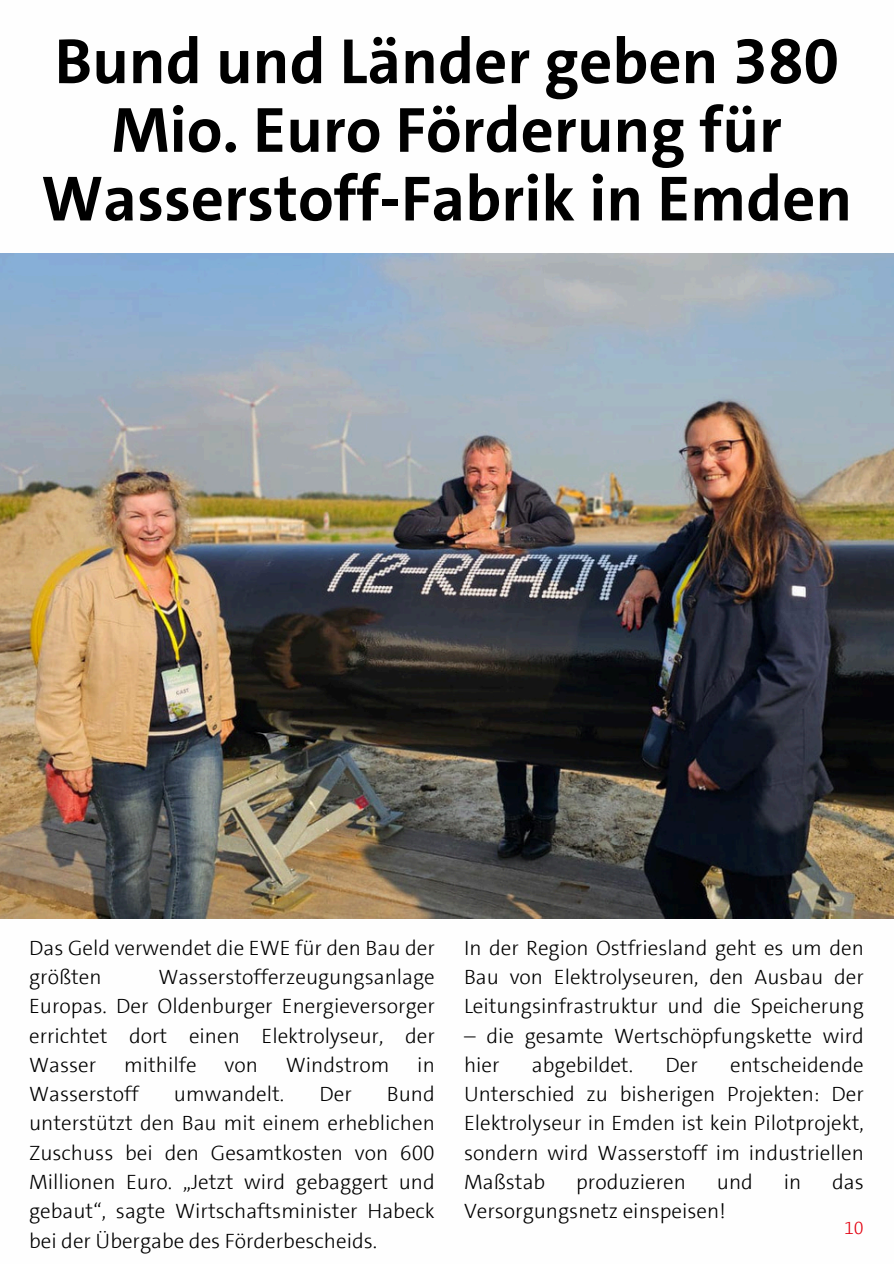
<style>
.page{position:relative;width:894px;height:1264px;background:#fff}
.page>*{position:absolute;margin:0;border:0;box-sizing:border-box;transform-origin:0 0}
.t1{font:700 64.5px/68.7px "SPD The Sans";color:#000;text-align:center}
.t2{font:300 21px/29.2px "SPD The Sans";color:#000;text-align:justify}
.t3{font:300 18px "SPD The Sans";color:#e3000f}
</style>
<div class="page">
<img style="left:0;top:253px;width:893px;height:665px">
<p class="t1" style="left:41px;top:27px;width:812px">Bund und Länder geben 380<br>Mio. Euro Förderung für<br>Wasserstoff-Fabrik in Emden</p>
<p class="t2" style="left:29px;top:933px;width:407px">Das Geld verwendet die EWE für den Bau der größten</p>
<p class="t2" style="left:29px;top:962px;width:407px;text-indent:129px">Wasserstofferzeugungsanlage Europas. Der Oldenburger Energieversorger errichtet dort einen Elektrolyseur, der Wasser</p>
<p class="t2" style="left:124px;top:1050px;width:74px">mithilfe</p>
<p class="t2" style="left:224px;top:1050px;width:35px">von</p>
<p class="t2" style="left:286px;top:1050px;width:105px">Windstrom</p>
<p class="t2" style="left:417px;top:1050px;width:19px">in</p>
<p class="t2" style="left:29px;top:1079px;width:111px">Wasserstoff</p>
<p class="t2" style="left:174px;top:1079px;width:112px">umwandelt.</p>
<p class="t2" style="left:319px;top:1079px;width:34px">Der</p>
<p class="t2" style="left:29px;top:1079px;width:407px;text-indent:358px">Bund unterstützt den Bau mit einem erheblichen Zuschuss bei den Gesamtkosten von 600<br>Millionen Euro. „Jetzt wird gebaggert und gebaut“, sagte Wirtschaftsminister Habeck bei der Übergabe des Förderbescheids.</p>
<p class="t2" style="left:464px;top:933px;width:401px">In der Region Ostfriesland geht es um den Bau von Elektrolyseuren, den Ausbau der Leitungsinfrastruktur und die Speicherung</p>
<p class="t2" style="left:464px;top:1021px;width:401px">– die gesamte Wertschöpfungskette wird hier</p>
<p class="t2" style="left:464px;top:1050px;width:401px;text-indent:266px">entscheidende Unterschied zu bisherigen Projekten: Der Elektrolyseur in Emden ist kein Pilotprojekt, sondern wird Wasserstoff im industriellen Maßstab</p>
<p class="t2" style="left:531px;top:1050px;width:103px">abgebildet.</p>
<p class="t2" style="left:665px;top:1050px;width:34px">Der</p>
<p class="t2" style="left:576px;top:1167px;width:111px">produzieren</p>
<p class="t2" style="left:716px;top:1167px;width:38px">und</p>
<p class="t2" style="left:783px;top:1167px;width:19px">in</p>
<p class="t2" style="left:832px;top:1167px;width:33px">das</p>
<p class="t2" style="left:464px;top:1196px;width:263px">Versorgungsnetz einspeisen!</p>
<p class="t3" style="left:843px;top:1216px;width:21px">10</p>
</div>
